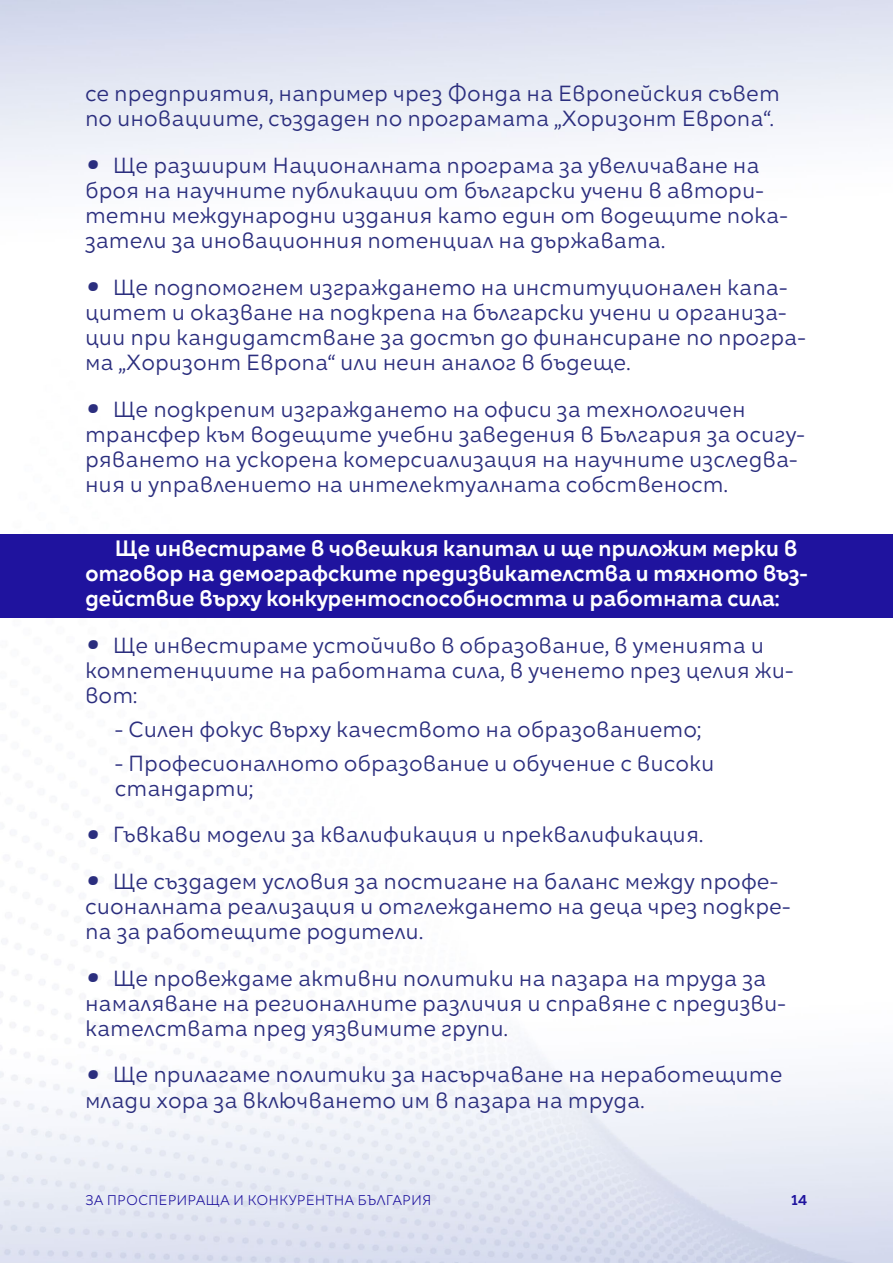
<style>
.page{position:relative;width:893px;height:1263px;background:#fff}
.page>*{position:absolute;margin:0;border:0;box-sizing:border-box;transform-origin:0 0}
.t1{font:21px/25.2px "Kometa";color:#2b2e7e}
.t2{font:21px/25.2px "Kometa Bld";letter-spacing:-.02em;color:#fff}
.t3{font:300 13.5px "Kometa";color:#1f139e}
.t4{font:13.5px "Kometa Bld";color:#1f139e}
.s1{font-family:"Centrale Sans Pro";font-weight:700;font-style:italic;font-size:39px}
</style>
<div class="page">
<div style="left:0;top:534px;width:893px;height:84px;background:#1f139e"></div>
<p class="t1" style="left:85px;top:80px;width:696px">се предприятия, например чрез Фонда на Европейския съвет по иновациите, създаден по програмата „Хоризонт Европа“.</p>
<p class="t1" style="left:85px;top:152px;width:704px"><span class="s1">•</span> Ще разширим Националната програма за увеличаване на броя на научните публикации от български учени в автори&shy;тетни международни издания като един от водещите пока&shy;затели за иновационния потенциал на държавата.</p>
<p class="t1" style="left:85px;top:274px;width:722px"><span class="s1">•</span> Ще подпомогнем изграждането на институционален капа&shy;цитет и оказване на подкрепа на български учени и организа&shy;ции при кандидатстване за достъп до финансиране по програ&shy;ма „Хоризонт Европа“ или неин аналог в бъдеще.</p>
<p class="t1" style="left:85px;top:396px;width:721px"><span class="s1">•</span> Ще подкрепим изграждането на офиси за технологичен трансфер към водещите учебни заведения в България за осигу&shy;ряването на ускорена комерсиализация на научните изследва&shy;ния и управлението на интелектуалната собственост.</p>
<p class="t2" style="left:85px;top:535px;width:724px;text-indent:30px">Ще инвестираме в човешкия капитал и ще приложим мерки в отговор на демографските предизвикателства и тяхното въз&shy;действие върху конкурентоспособността и работната сила:</p>
<p class="t1" style="left:85px;top:632px;width:710px"><span class="s1">•</span> Ще инвестираме устойчиво в образование, в уменията и компетенциите на работната сила, в ученето през целия жи&shy;вот:</p>
<p class="t1" style="left:115px;top:716px;width:588px">- Силен фокус върху качеството на образованието;</p>
<p class="t1" style="left:115px;top:750px;width:601px">- Професионалното образование и обучение с високи стандарти;</p>
<p class="t1" style="left:85px;top:822px;width:620px"><span class="s1">•</span> Гъвкави модели за квалификация и преквалификация.</p>
<p class="t1" style="left:85px;top:868px;width:707px"><span class="s1">•</span> Ще създадем условия за постигане на баланс между профе&shy;сионалната реализация и отглеждането на деца чрез подкре&shy;па за работещите родители.</p>
<p class="t1" style="left:85px;top:965px;width:702px"><span class="s1">•</span> Ще провеждаме активни политики на пазара на труда за намаляване на регионалните различия и справяне с предизви&shy;кателствата пред уязвимите групи.</p>
<p class="t1" style="left:85px;top:1062px;width:699px"><span class="s1">•</span> Ще прилагаме политики за насърчаване на неработещите млади хора за включването им в пазара на труда.</p>
<p class="t3" style="left:85px;top:1192px;width:348px">ЗА ПРОСПЕРИРАЩА И КОНКУРЕНТНА БЪЛГАРИЯ</p>
<p class="t4" style="left:791px;top:1191px;width:18px">14</p>
</div>
